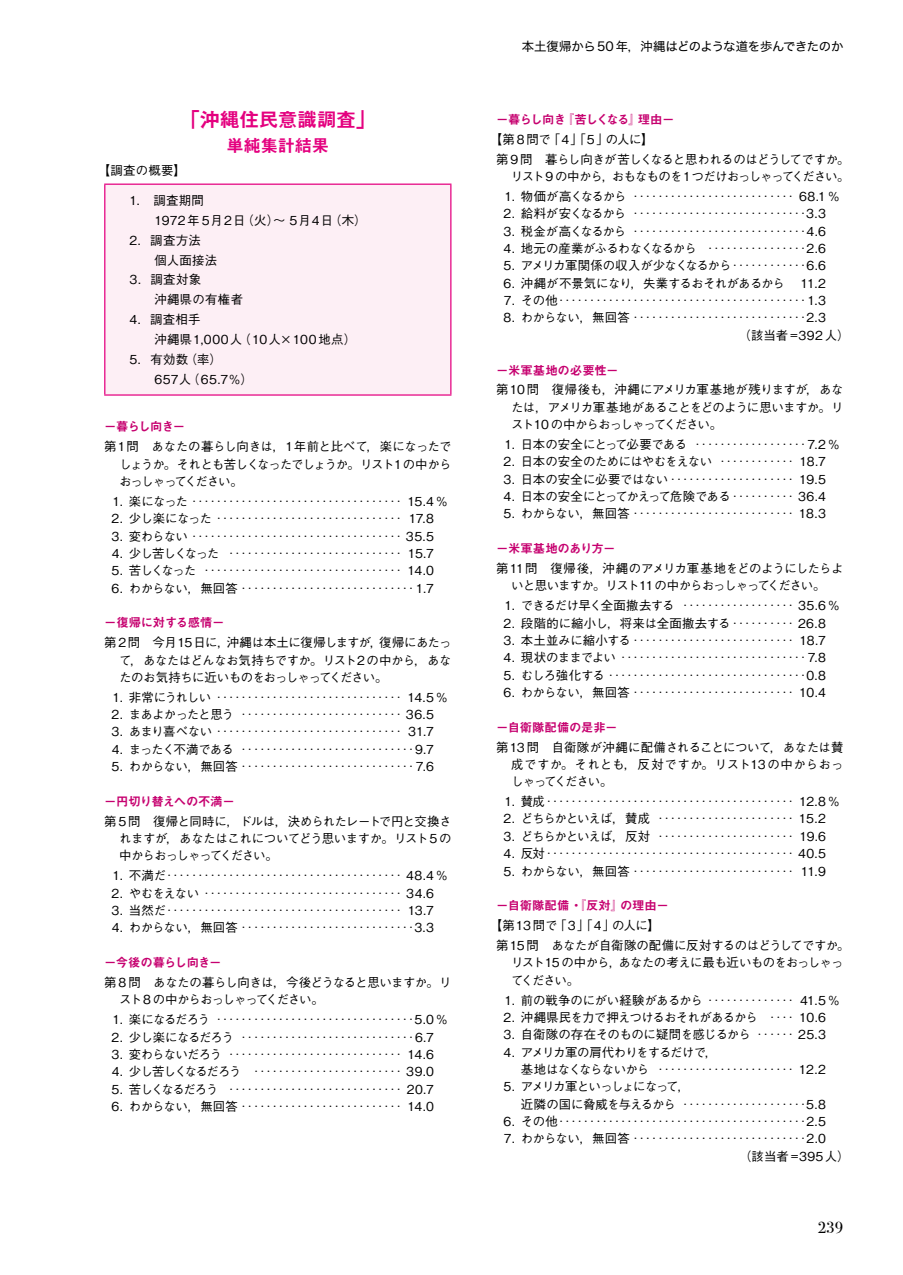
<style>
.page{position:relative;width:903px;height:1275px;background:#fff}
.page>*{position:absolute;margin:0;border:0;box-sizing:border-box;transform-origin:0 0}
.t1{font:19.78px "Midashi Go Pro MB31";letter-spacing:-.025em;color:#e4007f}
.t2{font:17.32px "Midashi Go Pro MB31";letter-spacing:-.02em;color:#e4007f}
.t3{font:16.1px "Bodoni Svty Two ITCTT";color:#000}
.t4{font:500 12.42px/17.3px "Gothic BBB Pro";letter-spacing:-.045em;color:#000;text-align:justify}
.t5{font:500 12.42px "Gothic BBB Pro";letter-spacing:-.09em;color:#000}
.t6{font:500 12.42px/19.8px "Gothic BBB Pro";letter-spacing:.025em;color:#000}
.t7{font:500 12.42px "Gothic BBB Pro";letter-spacing:-.08em;color:#000}
.t8{font:500 12.42px/17.3px "Gothic BBB Pro";color:#000}
.t9{font:500 12.42px/17.3px "Gothic BBB Pro";letter-spacing:-.065em;color:#000}
.t10{font:500 12.42px/17.3px "Gothic BBB Pro";letter-spacing:-.07em;color:#000}
.t11{font:500 12.42px "Gothic BBB Pro";letter-spacing:-.075em;color:#000}
.t12{font:500 12.42px "Gothic BBB Pro";letter-spacing:-.025em;color:#000}
.t13{font:12.42px "Midashi Go Pro MB31";letter-spacing:-.03em;color:#c6006f}
.t14{font:500 12.42px "Gothic BBB Pro";letter-spacing:-.105em;color:#000}
.t15{font:500 12.42px "Gothic BBB Pro";letter-spacing:-.115em;color:#000}
.t16{font:500 12.42px "Gothic BBB Pro";letter-spacing:.02em;color:#000}
.t17{font:500 12.42px "Gothic BBB Pro";letter-spacing:-.02em;color:#000}
.t18{font:12.42px "Hira Kaku Std N W4";letter-spacing:-.02em;color:#000}
.t19{font:12.42px "Midashi Go Pro MB31";letter-spacing:-.005em;color:#c6006f}
.t20{font:12.42px "Midashi Go Pro MB31";letter-spacing:-.085em;color:#c6006f}
.t21{font:12.42px "Midashi Go Pro MB31";letter-spacing:-.05em;color:#c6006f}
.t22{font:12.42px "Midashi Go Pro MB31";letter-spacing:-.055em;color:#c6006f}
</style>
<div class="page">
<div style="left:105px;top:184px;width:346px;height:211px;background:#fdeff5"></div>
<hr style="left:104px;top:184px;width:347px;height:1px;background:#e4007f">
<hr style="left:104px;top:185px;width:1px;height:209px;background:#e4007f">
<hr style="left:450px;top:185px;width:1px;height:209px;background:#e4007f">
<hr style="left:104px;top:394px;width:347px;height:2px;background:#e4007f">
<h1 class="t1" style="left:180px;top:103px;width:197px">「沖縄住民意識調査」</h1>
<h2 class="t2" style="left:226px;top:131px;width:104px">単純集計結果</h2>
<p class="t4" style="left:98px;top:160px;width:90px">【調査の概要】</p>
<p class="t6" style="left:130px;top:189px;width:238px">1． 調査期間<br>　　1972年5月2日（火）～ 5月4日（木）<br>2．調査方法<br>　　個人面接法<br>3．調査対象<br>　　沖縄県の有権者<br>4．調査相手<br>　　沖縄県1,000人（10人×100地点）<br>5．有効数（率）<br>　　657人（65.7％）</p>
<p class="t13" style="left:104px;top:417px;width:82px">－暮らし向き－</p>
<p class="t4" style="left:119px;top:436px;width:334px;text-indent:-15px">第1問　あなたの暮らし向きは，1年前と比べて，楽になったでしょうか。それとも苦しくなったでしょうか。リスト1の中からおっしゃってください。</p>
<p class="t4" style="left:113px;top:491px;width:336px">1. 楽になった ‥‥‥‥‥‥‥‥‥‥‥‥‥‥‥‥‥ 15.4 %</p>
<p class="t4" style="left:112px;top:508px;width:324px">2. 少し楽になった ‥‥‥‥‥‥‥‥‥‥‥‥‥‥‥ 17.8</p>
<p class="t4" style="left:112px;top:526px;width:324px">3. 変わらない ‥‥‥‥‥‥‥‥‥‥‥‥‥‥‥‥‥ 35.5</p>
<p class="t5" style="left:112px;top:543px;width:324px">4. 少し苦しくなった ‥‥‥‥‥‥‥‥‥‥‥‥‥‥ 15.7</p>
<p class="t14" style="left:112px;top:561px;width:324px">5. 苦しくなった ‥‥‥‥‥‥‥‥‥‥‥‥‥‥‥‥ 14.0</p>
<p class="t4" style="left:112px;top:578px;width:324px">6. わからない，無回答 ‥‥‥‥‥‥‥‥‥‥‥‥‥‥1.7</p>
<p class="t13" style="left:104px;top:613px;width:122px">－復帰に対する感情－</p>
<p class="t4" style="left:119px;top:632px;width:334px;text-indent:-15px">第 2 問　今月15日に，沖縄は本土に復帰しますが，復帰にあたって，あなたはどんなお気持ちですか。リスト2 の中から，あなたのお気持ちに近いものをおっしゃってください。</p>
<p class="t4" style="left:113px;top:687px;width:336px">1. 非常にうれしい ‥‥‥‥‥‥‥‥‥‥‥‥‥‥‥ 14.5 %</p>
<p class="t9" style="left:112px;top:704px;width:324px">2. まあよかったと思う ‥‥‥‥‥‥‥‥‥‥‥‥‥ 36.5</p>
<p class="t4" style="left:112px;top:722px;width:324px">3. あまり喜べない ‥‥‥‥‥‥‥‥‥‥‥‥‥‥‥ 31.7</p>
<p class="t5" style="left:112px;top:739px;width:324px">4. まったく不満である ‥‥‥‥‥‥‥‥‥‥‥‥‥‥9.7</p>
<p class="t4" style="left:112px;top:756px;width:324px">5. わからない，無回答 ‥‥‥‥‥‥‥‥‥‥‥‥‥‥7.6</p>
<p class="t21" style="left:104px;top:791px;width:132px">－円切り替えへの不満－</p>
<p class="t4" style="left:119px;top:811px;width:334px;text-indent:-15px">第 5 問　復帰と同時に，ドルは，決められたレートで円と交換されますが，あなたはこれについてどう思いますか。リスト5 の中からおっしゃってください。</p>
<p class="t4" style="left:113px;top:865px;width:336px">1. 不満だ‥‥‥‥‥‥‥‥‥‥‥‥‥‥‥‥‥‥‥ 48.4 %</p>
<p class="t4" style="left:112px;top:883px;width:324px">2. やむをえない ‥‥‥‥‥‥‥‥‥‥‥‥‥‥‥‥ 34.6</p>
<p class="t4" style="left:112px;top:900px;width:324px">3. 当然だ‥‥‥‥‥‥‥‥‥‥‥‥‥‥‥‥‥‥‥ 13.7</p>
<p class="t4" style="left:112px;top:917px;width:324px">4. わからない，無回答 ‥‥‥‥‥‥‥‥‥‥‥‥‥‥3.3</p>
<p class="t22" style="left:104px;top:952px;width:119px">－今後の暮らし向き－</p>
<p class="t4" style="left:119px;top:972px;width:334px;text-indent:-15px">第 8 問　あなたの暮らし向きは，今後どうなると思いますか。リスト 8 の中からおっしゃってください。</p>
<p class="t5" style="left:113px;top:1009px;width:336px">1. 楽になるだろう ‥‥‥‥‥‥‥‥‥‥‥‥‥‥‥‥5.0 %</p>
<p class="t11" style="left:112px;top:1027px;width:324px">2. 少し楽になるだろう ‥‥‥‥‥‥‥‥‥‥‥‥‥‥6.7</p>
<p class="t10" style="left:112px;top:1044px;width:324px">3. 変わらないだろう ‥‥‥‥‥‥‥‥‥‥‥‥‥‥ 14.6</p>
<p class="t5" style="left:112px;top:1062px;width:324px">4. 少し苦しくなるだろう ‥‥‥‥‥‥‥‥‥‥‥‥ 39.0</p>
<p class="t15" style="left:112px;top:1079px;width:324px">5. 苦しくなるだろう ‥‥‥‥‥‥‥‥‥‥‥‥‥‥ 20.7</p>
<p class="t4" style="left:112px;top:1096px;width:324px">6. わからない，無回答 ‥‥‥‥‥‥‥‥‥‥‥‥‥ 14.0</p>
<p class="t18" style="left:522px;top:37px;width:323px">本土復帰から50 年，沖縄はどのような道を歩んできたのか</p>
<p class="t20" style="left:496px;top:109px;width:180px">－暮らし向き『苦しくなる』理由－</p>
<p class="t4" style="left:496px;top:128px;width:355px;line-height:19.8px;text-indent:-6px">【第 8 問で「4」「5」の人に】<br>第9 問　暮らし向きが苦しくなると思われるのはどうしてですか。</p>
<p class="t11" style="left:511px;top:166px;width:340px">リスト 9 の中から，おもなものを1つだけおっしゃってください。</p>
<p class="t7" style="left:504px;top:186px;width:336px">1. 物価が高くなるから ‥‥‥‥‥‥‥‥‥‥‥‥‥ 68.1 %</p>
<p class="t7" style="left:504px;top:204px;width:324px">2. 給料が安くなるから ‥‥‥‥‥‥‥‥‥‥‥‥‥‥3.3</p>
<p class="t7" style="left:503px;top:221px;width:324px">3. 税金が高くなるから ‥‥‥‥‥‥‥‥‥‥‥‥‥‥4.6</p>
<p class="t4" style="left:504px;top:238px;width:324px">4. 地元の産業がふるわなくなるから ‥‥‥‥‥‥‥‥2.6</p>
<p class="t4" style="left:503px;top:255px;width:324px">5. アメリカ軍関係の収入が少なくなるから‥‥‥‥‥‥6.6</p>
<p class="t4" style="left:503px;top:273px;width:324px">6. 沖縄が不景気になり，失業するおそれがあるから 11.2</p>
<p class="t4" style="left:504px;top:290px;width:324px">7. その他‥‥‥‥‥‥‥‥‥‥‥‥‥‥‥‥‥‥‥‥1.3</p>
<p class="t8" style="left:738px;top:308px;width:113px;text-indent:-235px">8. わからない，無回答 ‥‥‥‥‥‥‥‥‥‥‥‥‥‥2.3<br>（該当者=392人）</p>
<p class="t19" style="left:496px;top:360px;width:124px">－米軍基地の必要性－</p>
<p class="t4" style="left:511px;top:379px;width:334px;text-indent:-15px">第10 問　復帰後も，沖縄にアメリカ軍基地が残りますが，あなたは，アメリカ軍基地があることをどのように思いますか。リスト10 の中からおっしゃってください。</p>
<p class="t4" style="left:504px;top:434px;width:336px">1. 日本の安全にとって必要である ‥‥‥‥‥‥‥‥‥7.2 %</p>
<p class="t4" style="left:504px;top:451px;width:324px">2. 日本の安全のためにはやむをえない ‥‥‥‥‥‥ 18.7</p>
<p class="t12" style="left:503px;top:469px;width:324px">3. 日本の安全に必要ではない‥‥‥‥‥‥‥‥‥‥ 19.5</p>
<p class="t4" style="left:504px;top:486px;width:324px">4. 日本の安全にとってかえって危険である‥‥‥‥‥ 36.4</p>
<p class="t4" style="left:503px;top:503px;width:324px">5. わからない，無回答 ‥‥‥‥‥‥‥‥‥‥‥‥‥ 18.3</p>
<p class="t13" style="left:496px;top:538px;width:121px">－米軍基地のあり方－</p>
<p class="t4" style="left:496px;top:558px;width:349px;text-align:center">第11問　復帰後，沖縄のアメリカ軍基地をどのようにしたらよいと思いますか。リスト11の中からおっしゃってください。</p>
<p class="t4" style="left:504px;top:595px;width:336px">1. できるだけ早く全面撤去する ‥‥‥‥‥‥‥‥‥ 35.6 %</p>
<p class="t16" style="left:504px;top:613px;width:324px">2. 段階的に縮小し，将来は全面撤去する‥‥‥‥‥ 26.8</p>
<p class="t17" style="left:503px;top:630px;width:324px">3. 本土並みに縮小する‥‥‥‥‥‥‥‥‥‥‥‥‥ 18.7</p>
<p class="t4" style="left:504px;top:647px;width:324px">4. 現状のままでよい ‥‥‥‥‥‥‥‥‥‥‥‥‥‥‥7.8</p>
<p class="t4" style="left:503px;top:665px;width:324px">5. むしろ強化する ‥‥‥‥‥‥‥‥‥‥‥‥‥‥‥‥0.8</p>
<p class="t4" style="left:503px;top:682px;width:324px">6. わからない，無回答 ‥‥‥‥‥‥‥‥‥‥‥‥‥ 10.4</p>
<p class="t13" style="left:496px;top:717px;width:123px">－自衛隊配備の是非－</p>
<p class="t4" style="left:511px;top:737px;width:334px;text-indent:-15px">第13 問　自衛隊が沖縄に配備されることについて，あなたは賛成ですか。それとも，反対ですか。リスト13の中からおっしゃってください。</p>
<p class="t4" style="left:504px;top:791px;width:336px">1. 賛成‥‥‥‥‥‥‥‥‥‥‥‥‥‥‥‥‥‥‥‥ 12.8 %</p>
<p class="t5" style="left:504px;top:809px;width:324px">2. どちらかといえば，賛成 ‥‥‥‥‥‥‥‥‥‥‥ 15.2</p>
<p class="t5" style="left:503px;top:826px;width:324px">3. どちらかといえば，反対 ‥‥‥‥‥‥‥‥‥‥‥ 19.6</p>
<p class="t4" style="left:504px;top:843px;width:324px">4. 反対‥‥‥‥‥‥‥‥‥‥‥‥‥‥‥‥‥‥‥‥ 40.5</p>
<p class="t4" style="left:503px;top:861px;width:324px">5. わからない，無回答 ‥‥‥‥‥‥‥‥‥‥‥‥‥ 11.9</p>
<p class="t19" style="left:496px;top:896px;width:174px">－自衛隊配備・『反対』の理由－</p>
<p class="t4" style="left:496px;top:914px;width:355px;line-height:19.8px;text-indent:-6px">【第13 問で「3」「4」の人に】<br>第15 問　あなたが自衛隊の配備に反対するのはどうしてですか。</p>
<p class="t4" style="left:511px;top:952px;width:334px">リスト15 の中から，あなたの考えに最も近いものをおっしゃってください。</p>
<p class="t12" style="left:504px;top:990px;width:336px">1. 前の戦争のにがい経験があるから ‥‥‥‥‥‥‥ 41.5 %</p>
<p class="t4" style="left:504px;top:1007px;width:324px">2. 沖縄県民を力で押えつけるおそれがあるから ‥‥ 10.6</p>
<p class="t4" style="left:503px;top:1024px;width:324px">3. 自衛隊の存在そのものに疑問を感じるから ‥‥‥ 25.3</p>
<p class="t9" style="left:521px;top:1042px;width:307px;text-indent:-17px">4. アメリカ軍の肩代わりをするだけで，<br>基地はなくならないから ‥‥‥‥‥‥‥‥‥‥‥ 12.2</p>
<p class="t10" style="left:521px;top:1076px;width:307px;text-indent:-17px">5. アメリカ軍といっしょになって，<br>近隣の国に脅威を与えるから ‥‥‥‥‥‥‥‥‥‥5.8</p>
<p class="t4" style="left:503px;top:1111px;width:324px">6. その他‥‥‥‥‥‥‥‥‥‥‥‥‥‥‥‥‥‥‥‥2.5</p>
<p class="t8" style="left:739px;top:1128px;width:112px;text-indent:-235px">7. わからない，無回答 ‥‥‥‥‥‥‥‥‥‥‥‥‥‥2.0<br>（該当者=395人）</p>
<p class="t3" style="left:818px;top:1214px;width:27px">239</p>
</div>
